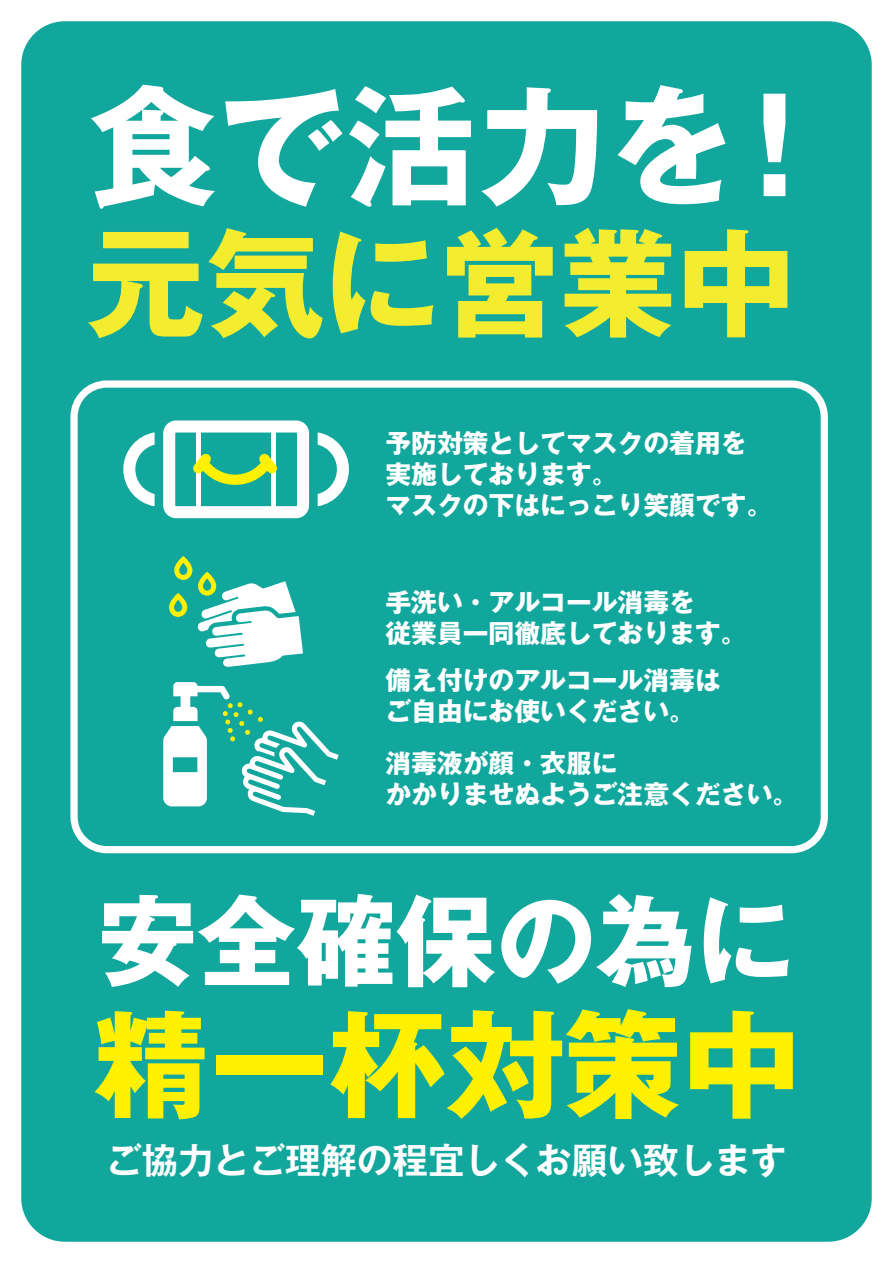
<style>
.page{position:relative;width:893px;height:1263px;background:#fff}
.page>*{position:absolute;margin:0;border:0;box-sizing:border-box;transform-origin:0 0}
.t1{font:700 130.05px "Gothic MB101 Pr 5";color:#fff}
.t2{font:700 118.05px "Gothic MB101 Pr 5";color:#f4ed2f}
.t3{font:700 118.05px "Gothic MB101 Pr 5";color:#fff101}
.t4{font:700 99.6px "Gothic MB101 Pr 5";color:#fff}
.t5{font:700 35.85px "Gothic MB101 Pr 5 De";color:#fff}
.t6{font:700 25.8px/30.9px "Gothic MB101 Pr 5";color:#fff}
</style>
<div class="page">
<div style="left:21px;top:21px;width:851px;height:1221px;background:#12a79d;border-radius:44px"></div>
<div style="left:70px;top:380px;width:758px;height:473px;border:7px solid #fff;border-radius:33px"></div>
<svg style="left:169px;top:556px;width:134px;height:111px"></svg>
<svg style="left:163px;top:682px;width:176px;height:134px"></svg>
<svg style="left:318px;top:432px;width:31px;height:74px"></svg>
<svg style="left:123px;top:432px;width:32px;height:74px"></svg>
<svg style="left:163px;top:420px;width:146px;height:98px"></svg>
<h1 class="t1" style="left:87px;top:39px;width:754px">食で活力を！</h1>
<h2 class="t2" style="left:87px;top:186px;width:709px">元気に営業中</h2>
<p class="t6" style="left:385px;top:426px;width:389px">予防対策としてマスクの着用を実施しております。<br>マスクの下はにっこり笑顔です。</p>
<p class="t6" style="left:385px;top:585px;width:363px">手洗い・アルコール消毒を<br>従業員一同徹底しております。</p>
<p class="t6" style="left:385px;top:663px;width:337px">備え付けのアルコール消毒はご自由にお使いください。</p>
<p class="t6" style="left:385px;top:746px;width:414px">消毒液が顔・衣服に<br>かかりませぬようご注意ください。</p>
<h3 class="t4" style="left:98px;top:859px;width:699px">安全確保の為に</h3>
<h2 class="t3" style="left:92px;top:967px;width:709px">精一杯対策中</h2>
<h3 class="t5" style="left:106px;top:1130px;width:682px">ご協力とご理解の程宜しくお願い致します</h3>
</div>
